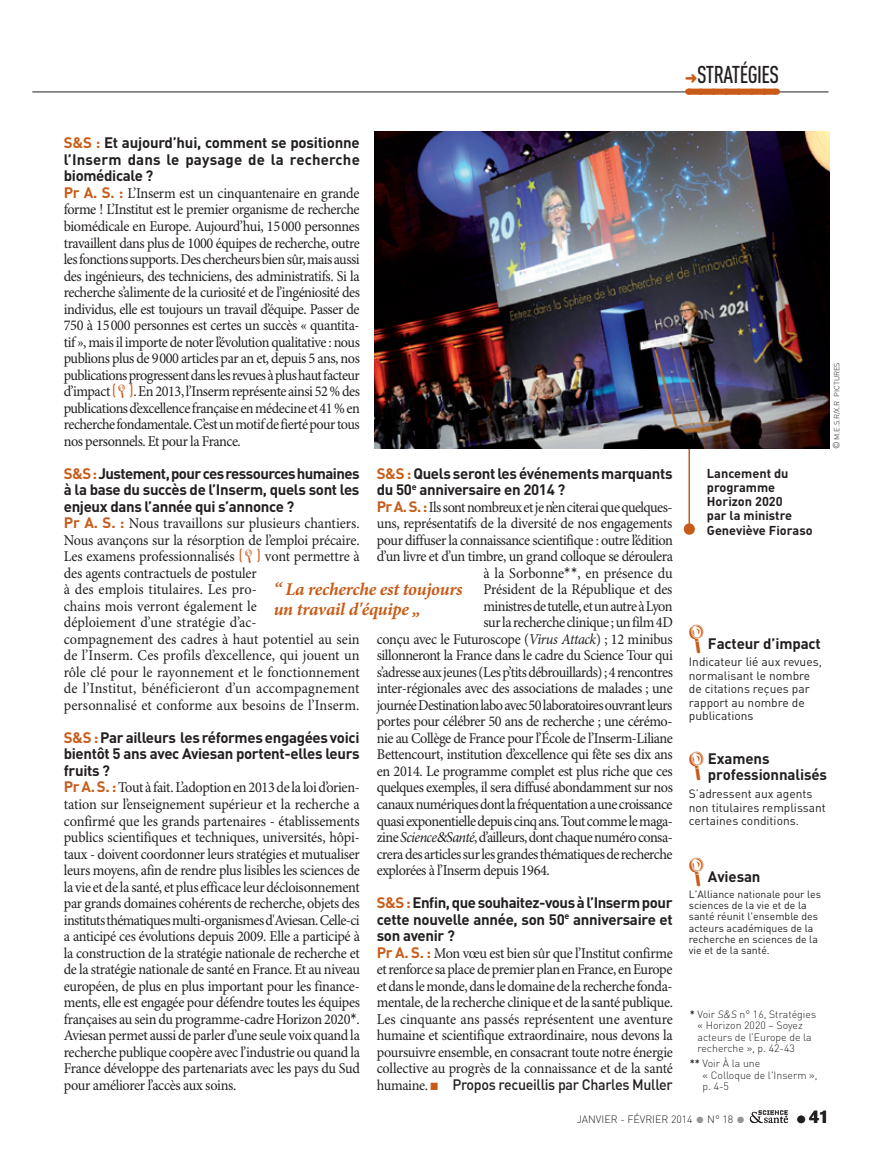
<style>
.page{position:relative;width:893px;height:1149px;background:#fff}
.page>*{position:absolute;margin:0;border:0;box-sizing:border-box;transform-origin:0 0}
.t1{font:500 24px "DIN Cond";letter-spacing:-.025em;color:#231f20;scale:.95 1}
.t2{font:italic 700 18px/19.5px "Minion Pro";letter-spacing:-.015em;color:#c85b18}
.t3{font:900 18px "Akzidenz Grotesk";color:#231f20}
.t4{font:15px/16.5px "Minion Pro";letter-spacing:-.025em;color:#231f20;text-align:justify;scale:.95 1}
.t5{font:700 15px/16.5px "DIN";letter-spacing:-.02em;color:#231f20;text-align:justify}
.t6{font:15px/16.5px "Minion Pro";color:#231f20;scale:.95 1}
.t7{font:15px "Minion Pro";letter-spacing:-.045em;color:#231f20;scale:.95 1}
.t8{font:500 15px "DIN";letter-spacing:-.02em;color:#231f20;scale:.95 1}
.t9{font:15px "Minion Pro";letter-spacing:-.005em;color:#231f20;scale:.95 1}
.t10{font:700 12.75px/14.2px "DIN";color:#231f20}
.t11{font:12px/13.5px "DIN";color:#231f20}
.t12{font:300 10.5px/11.2px "DIN";color:#231f20}
.t13{font:10.5px/11.2px "DIN";color:#231f20}
.t14{font:300 7.5px "DIN";color:#231f20}
.s1{color:#c85b18}
.s2{font-family:"DIN";font-weight:700;color:#c85b18}
.s3{font-family:"DIN";font-size:15.75px;color:#c85b18}
.s4{font-family:"DIN"}
.s5{font-style:italic}
.s6{font-family:"Minion Pro";font-weight:400}
.s7{font-size:9px}
.s8{font-weight:500}
.s9{color:#939598}
</style>
<div class="page">
<svg style="left:750px;top:1110px;width:38px;height:12px"></svg>
<div style="left:684px;top:524px;width:10px;height:10px;background:#c85b18;border-radius:50%"></div>
<div style="left:684px;top:523px;width:11px;height:11px;border:2px solid #c85b18;border-radius:50%"></div>
<hr style="left:688px;top:386px;width:2px;height:141px;background:#c85b18">
<img style="left:375px;top:132px;width:454px;height:316px">
<hr style="left:32px;top:91px;width:796px;height:1px;background:#231f20">
<div style="left:688px;top:89px;width:88px;height:6px;background:#c85b18"></div>
<svg style="left:701px;top:94px;width:69px;height:1px"></svg>
<h1 class="t1" style="left:685px;top:60px;width:100px"><span class="s1">➜</span>STRATÉGIES</h1>
<p class="t5" style="left:64px;top:134px;width:298px"><span class="s1">S&amp;S :</span> Et aujourd’hui, comment se positionne l’Inserm dans le paysage de la recherche biomédicale ?</p>
<p class="t4" style="left:64px;top:185px;width:313px"><span class="s2">Pr A. S. :</span> L’Inserm est un cinquantenaire en grande forme ! L’Institut est le premier organisme de recherche biomédicale en Europe. Aujourd’hui, 15000 personnes travaillent dans plus de 1000 équipes de recherche, outre les fonctions supports. Des chercheurs bien sûr, mais aussi des ingénieurs, des techniciens, des administratifs. Si la recherche s’alimente de la curiosité et de l’ingéniosité des individus, elle est toujours un travail d’équipe. Passer de 750 à 15000 personnes est certes un succès « quantita&shy;tif », mais il importe de noter l’évolution qualitative : nous publions plus de 9000 articles par an et, depuis 5 ans, nos publications progressent dans les revues à plus haut facteur d’impact <span class="s3">( )</span>. En 2013, l’Inserm représente ainsi 52 % des publications d’excellence française en médecine et 41 % en recherche fondamentale. C’est un motif de fierté pour tous nos personnels. Et pour la France.</p>
<p class="t5" style="left:64px;top:464px;width:297px"><span class="s1">S&amp;S:</span> Justement, pour ces ressources humaines à la base du succès de l’Inserm, quels sont les enjeux dans l’année qui s’annonce ?</p>
<p class="t6" style="left:64px;top:515px;width:313px"><span class="s2">Pr A. S. :</span> Nous travaillons sur plusieurs chantiers.<br>Nous avançons sur la résorption de l’emploi précaire.<br>Les examens professionnalisés <span class="s3">( )</span> vont permettre à des agents contractuels de postuler<br>à des emplois titulaires. Les pro-<br>chains mois verront également le<br>déploiement d’une stratégie d’ac-<br>compagnement des cadres à haut potentiel au sein de l’Inserm. Ces profils d’excellence, qui jouent un rôle clé pour le rayonnement et le fonctionnement de l’Institut, bénéficieront d’un accompagnement personnalisé et conforme aux besoins de l’Inserm.</p>
<p class="t5" style="left:64px;top:728px;width:297px"><span class="s1">S&amp;S:</span> Par ailleurs les réformes engagées voici bientôt 5 ans avec Aviesan portent-elles leurs fruits ?</p>
<p class="t4" style="left:64px;top:779px;width:313px"><span class="s2">Pr A. S.:</span> Tout à fait. L’adoption en 2013 de la loi d’orien&shy;tation sur l’enseignement supérieur et la recherche a confirmé que les grands partenaires - établissements publics scientifiques et techniques, universités, hôpi&shy;taux - doivent coordonner leurs stratégies et mutualiser leurs moyens, afin de rendre plus lisibles les sciences de la vie et de la santé, et plus efficace leur décloisonnement par grands domaines cohérents de recherche, objets des instituts thématiques multi-organismes d'Aviesan. Celle-ci a anticipé ces évolutions depuis 2009. Elle a participé à la construction de la stratégie nationale de recherche et de la stratégie nationale de santé en France. Et au niveau européen, de plus en plus important pour les finance&shy;ments, elle est engagée pour défendre toutes les équipes françaises au sein du programme-cadre Horizon 2020<span class="s4">*</span>.<br>Aviesan permet aussi de parler d’une seule voix quand la recherche publique coopère avec l’industrie ou quand la France développe des partenariats avec les pays du Sud pour améliorer l’accès aux soins.</p>
<p class="t5" style="left:377px;top:464px;width:297px"><span class="s1">S&amp;S :</span> Quels seront les événements marquants du 50<sup>e</sup> anniversaire en 2014 ?</p>
<p class="t4" style="left:377px;top:499px;width:313px"><span class="s2">Pr A. S.:</span> Ils sont nombreux et je n’en citerai que quelques-</p>
<p class="t4" style="left:377px;top:515px;width:313px">uns, représentatifs de la diversité de nos engagements</p>
<p class="t4" style="left:377px;top:532px;width:313px">pour diffuser la connaissance scientifique : outre l’édition</p>
<p class="t4" style="left:377px;top:548px;width:313px">d’un livre et d’un timbre, un grand colloque se déroulera</p>
<p class="t9" style="left:484px;top:564px;width:201px">à la Sorbonne<span class="s4">**</span>, en présence du</p>
<p class="t4" style="left:484px;top:581px;width:200px">Président de la République et des</p>
<p class="t7" style="left:484px;top:597px;width:200px">ministres de tutelle, et un autre à Lyon</p>
<p class="t4" style="left:484px;top:614px;width:201px">sur la recherche clinique ; un film 4D</p>
<p class="t4" style="left:377px;top:631px;width:313px">conçu avec le Futuroscope (<span class="s5">Virus Attack</span>) ; 12 minibus</p>
<p class="t4" style="left:377px;top:647px;width:313px">sillonneront la France dans le cadre du Science Tour qui</p>
<p class="t4" style="left:377px;top:664px;width:313px">s’adresse aux jeunes (Les p’tits débrouillards) ; 4 rencontres</p>
<p class="t4" style="left:377px;top:680px;width:313px">inter-régionales avec des associations de malades ; une</p>
<p class="t7" style="left:377px;top:696px;width:313px">journée Destination labo avec 50 laboratoires ouvrant leurs</p>
<p class="t4" style="left:377px;top:713px;width:313px">portes pour célébrer 50 ans de recherche ; une cérémo-</p>
<p class="t4" style="left:377px;top:730px;width:313px">nie au Collège de France pour l’École de l’Inserm-Liliane</p>
<p class="t4" style="left:377px;top:746px;width:313px">Bettencourt, institution d’excellence qui fête ses dix ans</p>
<p class="t4" style="left:377px;top:763px;width:313px">en 2014. Le programme complet est plus riche que ces</p>
<p class="t4" style="left:377px;top:779px;width:313px">quelques exemples, il sera diffusé abondamment sur nos</p>
<p class="t4" style="left:377px;top:796px;width:313px">canaux numériques dont la fréquentation a une croissance</p>
<p class="t4" style="left:377px;top:812px;width:313px">quasi exponentielle depuis cinq ans. Tout comme le maga-</p>
<p class="t4" style="left:377px;top:829px;width:313px">zine <span class="s5">Science</span><span class="s5">&amp;</span><span class="s5">Santé</span>, d’ailleurs, dont chaque numéro consa-</p>
<p class="t4" style="left:377px;top:845px;width:313px">crera des articles sur les grandes thématiques de recherche</p>
<p class="t4" style="left:377px;top:862px;width:184px">explorées à l’Inserm depuis 1964.</p>
<p class="t5" style="left:377px;top:893px;width:297px"><span class="s1">S&amp;S:</span> Enfin, que souhaitez-vous à l’Inserm pour cette nouvelle année, son 50<sup>e</sup> anniversaire et son avenir ?</p>
<p class="t4" style="left:377px;top:944px;width:313px"><span class="s2">Pr A. S. :</span> Mon vœu est bien sûr que l’Institut confirme et renforce sa place de premier plan en France, en Europe et dans le monde, dans le domaine de la recherche fonda&shy;mentale, de la recherche clinique et de la santé publique.<br>Les cinquante ans passés représentent une aventure humaine et scientifique extraordinaire, nous devons la poursuivre ensemble, en consacrant toute notre énergie collective au progrès de la connaissance et de la santé</p>
<p class="t8" style="left:377px;top:1074px;width:313px"><span class="s6">humaine.</span> <span class="s1">■</span> Propos recueillis par Charles Muller</p>
<p class="t2" style="left:274px;top:580px;width:190px">“ La recherche est toujours un travail d'équipe „</p>
<p class="t10" style="left:707px;top:465px;width:107px">Lancement du programme<br>Horizon 2020<br>par la ministre<br>Geneviève Fioraso</p>
<p class="t14" style="left:832px;top:449px;width:88px;rotate:-90deg"><span class="s7">©</span> M .E.S.R/X.R Pictu res</p>
<p class="t5" style="left:708px;top:634px;width:114px">Facteur d’impact</p>
<p class="t11" style="left:689px;top:654px;width:134px">Indicateur lié aux revues, normalisant le nombre de citations reçues par rapport au nombre de publications</p>
<p class="t5" style="left:708px;top:749px;width:121px">Examens professionnalisés</p>
<p class="t11" style="left:689px;top:786px;width:138px">S’adressent aux agents non titulaires remplissant certaines conditions.</p>
<p class="t5" style="left:708px;top:867px;width:54px">Aviesan</p>
<p class="t13" style="left:689px;top:887px;width:134px">L'Alliance nationale pour les sciences de la vie et de la santé réunit l'ensemble des acteurs académiques de la recherche en sciences de la vie et de la santé.</p>
<p class="t12" style="left:697px;top:1008px;width:120px;text-indent:-8px"><span class="s8">*</span> Voir <span class="s5">S&amp;S</span> n° 16, Stratégies « H orizon 2020 – Soyez acteurs de l’Europe de la recherche », p. 42-43</p>
<p class="t12" style="left:703px;top:1057px;width:116px;text-indent:-13px"><span class="s8">**</span> Voir À la une<br>« Colloque de l'I nserm », p. 4-5</p>
<p class="t12" style="left:577px;top:1112px;width:169px">janvier - février 2014 <span class="s9">●</span> N° 18 <span class="s9">●</span></p>
<p class="t3" style="left:797px;top:1105px;width:34px">● 41</p>
</div>
